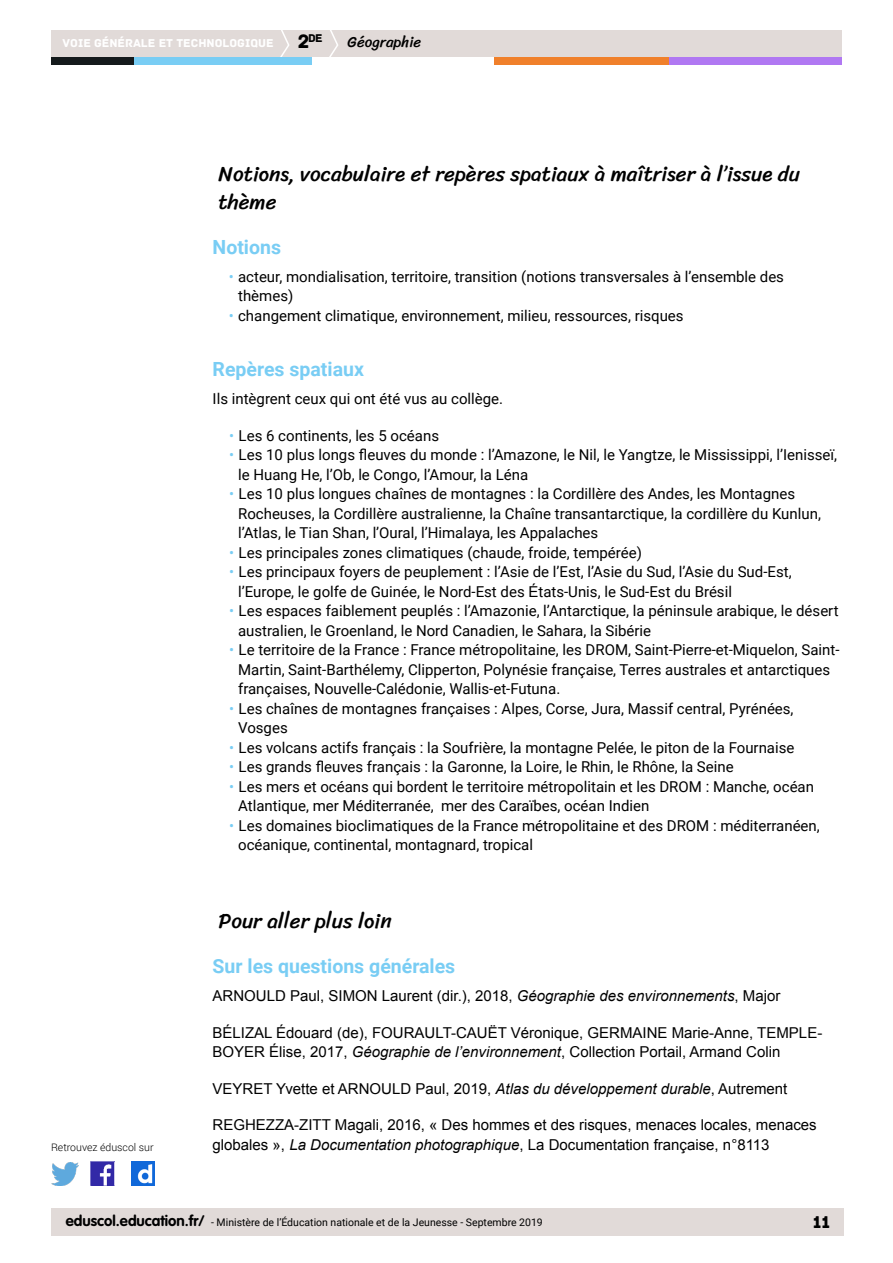
<style>
.page{position:relative;width:893px;height:1263px;background:#fff}
.page>*{position:absolute;margin:0;border:0;box-sizing:border-box;transform-origin:0 0}
.t1{font:21px/28.5px "Sriracha";color:#000}
.t2{font:700 19.5px "Roboto";color:#79cdf4}
.t3{font:18px "Archive";color:#000}
.t4{font:15px/19.5px "Roboto";color:#000}
.t5{font:15px/19.5px "Arial";color:#000}
.t6{font:15px "Sriracha";color:#000}
.t7{font:12px "Archive";color:#fff}
.t8{font:11.85px "Archive";color:#000}
.t9{font:10.5px "Roboto";color:#000}
.t10{font:300 10.5px "Roboto";color:#000}
.s1{font-size:20.4px}
.s2{color:#79cdf4}
.s3{font-family:"Arial"}
.s4{font-style:italic}
.s5{font-family:"VAG Rounded Std";font-weight:700;font-size:15px}
</style>
<div class="page">
<div style="left:51px;top:30px;width:791px;height:27px;background:#e1dad8"></div>
<svg style="left:280px;top:30px;width:10px;height:27px"></svg>
<svg style="left:329px;top:30px;width:9px;height:27px"></svg>
<div style="left:133px;top:57px;width:179px;height:8px;background:#79cdf4"></div>
<div style="left:51px;top:57px;width:82px;height:8px;background:#141a1c"></div>
<div style="left:667px;top:57px;width:175px;height:8px;background:#b078f2"></div>
<div style="left:494px;top:57px;width:175px;height:8px;background:#f0802b"></div>
<div style="left:51px;top:1209px;width:792px;height:27px;background:#e1dad8"></div>
<img style="left:91px;top:1162px;width:23px;height:23px">
<img style="left:51px;top:1163px;width:28px;height:22px">
<img style="left:132px;top:1162px;width:22px;height:23px">
<p class="t8" style="left:298px;top:31px;width:27px"><span class="s1">2</span>de</p>
<p class="t7" style="left:63px;top:36px;width:212px">VOIE GÉNÉRALE ET TECHNOLOGIQUE</p>
<p class="t6" style="left:348px;top:33px;width:75px">Géographie</p>
<p class="t10" style="left:51px;top:1140px;width:104px">Retrouvez éduscol sur</p>
<h1 class="t1" style="left:219px;top:159px;width:583px">Notions, vocabulaire et repères spatiaux à maîtriser à l’issue du thème</h1>
<h2 class="t2" style="left:213px;top:233px;width:70px">Notions</h2>
<p class="t4" style="left:238px;top:266px;width:547px;text-indent:-9px"><span class="s2">•</span> acteur, mondialisation, territoire, transition (notions transversales à l’ensemble des thèmes)</p>
<p class="t4" style="left:229px;top:305px;width:456px"><span class="s2">•</span> changement climatique, environnement, milieu, ressources, risques</p>
<h2 class="t2" style="left:213px;top:355px;width:153px">Repères spatiaux</h2>
<p class="t4" style="left:213px;top:388px;width:292px">Ils intègrent ceux qui ont été vus au collège.</p>
<p class="t4" style="left:229px;top:425px;width:211px"><span class="s2">•</span> Les 6 continents, les 5 océans</p>
<p class="t4" style="left:238px;top:444px;width:600px;text-indent:-9px"><span class="s2">•</span> Les 10 plus longs fleuves du monde : l’Amazone, le Nil, le Yangtze, le Mississippi, l’Ienisseï, le Huang He, l’Ob, le Congo, l’Amour, la Léna</p>
<p class="t4" style="left:238px;top:483px;width:584px;text-indent:-9px"><span class="s2">•</span> Les 10 plus longues chaînes de montagnes : la Cordillère des Andes, les Montagnes<br>Rocheuses, la Cordillère australienne, la Chaîne transantarctique, la cordillère du Kunlun, l’Atlas, le Tian Shan, l’Oural, l’Himalaya, les Appalaches</p>
<p class="t4" style="left:229px;top:542px;width:414px"><span class="s2">•</span> Les principales zones climatiques (chaude, froide, tempérée)</p>
<p class="t4" style="left:238px;top:561px;width:555px;text-indent:-9px"><span class="s2">•</span> Les principaux foyers de peuplement : l’Asie de l’Est, l’Asie du Sud, l’Asie du Sud-Est, l’Europe, le golfe de Guinée, le Nord-Est des <span class="s3">É</span>tats-Unis, le Sud-Est du Brésil</p>
<p class="t4" style="left:238px;top:600px;width:602px;text-indent:-9px"><span class="s2">•</span> Les espaces faiblement peuplés : l’Amazonie, l’Antarctique, la péninsule arabique, le désert australien, le Groenland, le Nord Canadien, le Sahara, la Sibérie</p>
<p class="t4" style="left:238px;top:639px;width:603px;text-indent:-9px"><span class="s2">•</span> Le territoire de la France : France métropolitaine, les DROM, Saint-Pierre-et-Miquelon, Saint-<br>Martin, Saint-Barthélemy, Clipperton, Polynésie française, Terres australes et antarctiques françaises, Nouvelle-Calédonie, Wallis-et-Futuna.</p>
<p class="t4" style="left:238px;top:698px;width:557px;text-indent:-9px"><span class="s2">•</span> Les chaînes de montagnes françaises : Alpes, Corse, Jura, Massif central, Pyrénées,<br>Vosges</p>
<p class="t4" style="left:229px;top:737px;width:567px"><span class="s2">•</span> Les volcans actifs français : la Soufrière, la montagne Pelée, le piton de la Fournaise</p>
<p class="t4" style="left:229px;top:756px;width:506px"><span class="s2">•</span> Les grands fleuves français : la Garonne, la Loire, le Rhin, le Rhône, la Seine</p>
<p class="t4" style="left:238px;top:776px;width:577px;text-indent:-9px"><span class="s2">•</span> Les mers et océans qui bordent le territoire métropolitain et les DROM : Manche, océan<br>Atlantique, mer Méditerranée, mer des Caraïbes, océan Indien</p>
<p class="t4" style="left:238px;top:815px;width:583px;text-indent:-9px"><span class="s2">•</span> Les domaines bioclimatiques de la France métropolitaine et des DROM : méditerranéen, océanique, continental, montagnard, tropical</p>
<h1 class="t1" style="left:219px;top:907px;width:175px">Pour aller plus loin</h1>
<h2 class="t2" style="left:213px;top:952px;width:244px">Sur les questions générales</h2>
<p class="t5" style="left:213px;top:986px;width:569px">ARNOULD Paul, SIMON Laurent (dir.), 2018, <span class="s4">Géographie des environnements</span>, Major</p>
<p class="t5" style="left:213px;top:1023px;width:611px">BÉLIZAL Édouard (de), FOURAULT-CAUËT Véronique, GERMAINE Marie-Anne, TEMPLE-<br>BOYER Élise, 2017, <span class="s4">Géographie de l’environnement</span>, Collection Portail, Armand Colin</p>
<p class="t5" style="left:213px;top:1079px;width:576px">VEYRET Yvette et ARNOULD Paul, 2019, <span class="s4">Atlas du développement durable</span>, Autrement</p>
<p class="t5" style="left:213px;top:1115px;width:606px">REGHEZZA-ZITT Magali, 2016, « Des hommes et des risques, menaces locales, menaces globales », <span class="s4">La Documentation photographique</span>, La Documentation française, n°8113</p>
<p class="t9" style="left:66px;top:1215px;width:478px"><span class="s5">eduscol.education.fr/</span> - Ministère de l’Éducation nationale et de la Jeunesse - Septembre 2019</p>
<p class="t3" style="left:813px;top:1211px;width:19px">11</p>
</div>
